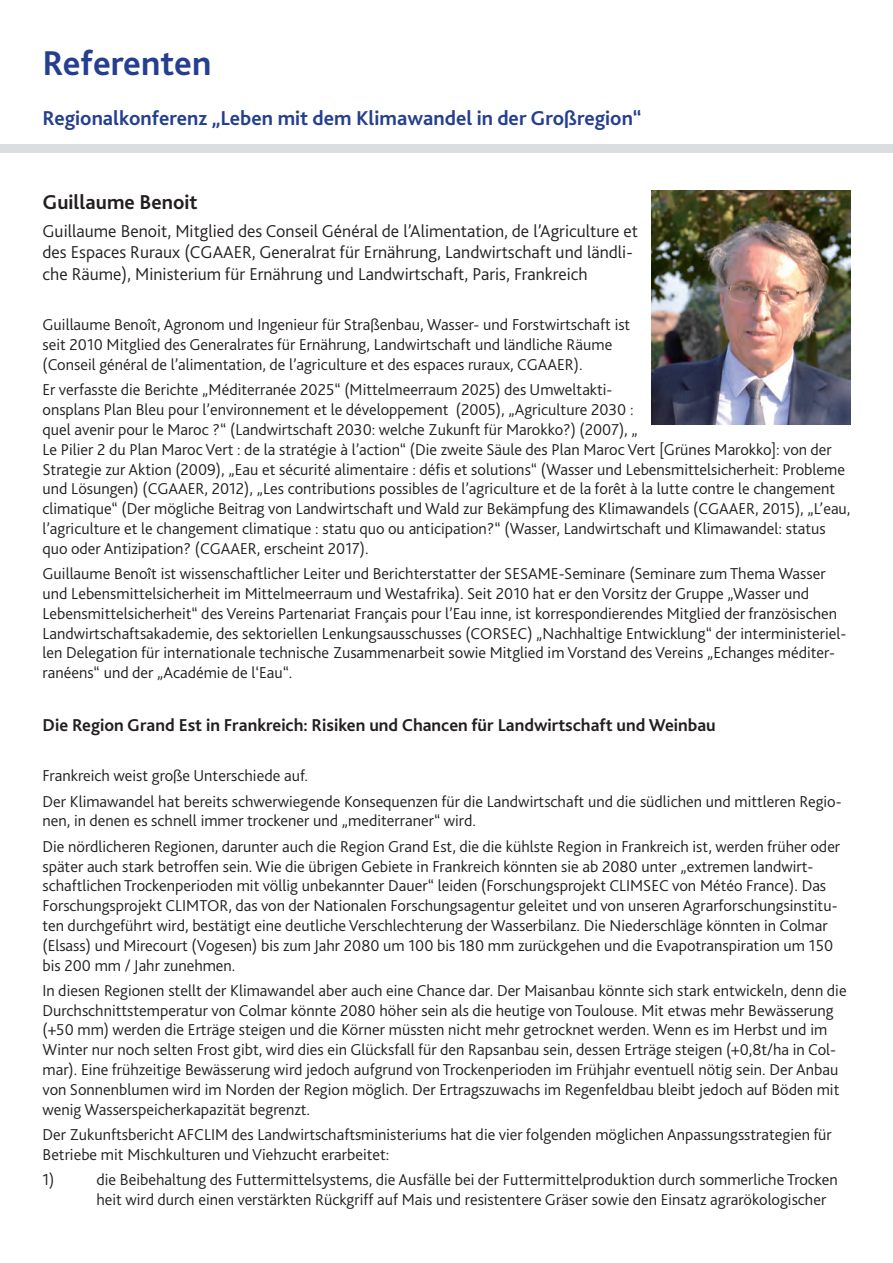
<style>
.page{position:relative;width:893px;height:1263px;background:#fff}
.page>*{position:absolute;margin:0;border:0;box-sizing:border-box;transform-origin:0 0}
.t1{font:700 36px "Bliss 2";color:#253f8e}
.t2{font:700 21px "Bliss 2";color:#253f8e}
.t3{font:700 21px "Bliss 2";color:#231f20}
.t4{font:300 18px/21.6px "Bliss 2";color:#231f20}
.t5{font:700 18px "Bliss 2";color:#231f20}
.t6{font:300 16.5px/19.8px "Bliss 2";color:#231f20}
</style>
<div class="page">
<div style="left:0;top:145px;width:893px;height:8px;background:#dcdddf"></div>
<img style="left:652px;top:190px;width:198px;height:234px">
<h1 class="t1" style="left:43px;top:41px;width:170px">Referenten</h1>
<p class="t2" style="left:43px;top:105px;width:601px">Regionalkonferenz „Leben mit dem Klimawandel in der Großregion“</p>
<p class="t3" style="left:43px;top:189px;width:157px">Guillaume Benoit</p>
<p class="t4" style="left:43px;top:219px;width:597px">Guillaume Benoit, Mitglied des Conseil Général de l’Alimentation, de l’Agriculture et des Espaces Ruraux (CGAAER, Generalrat für Ernährung, Landwirtschaft und ländli&shy;che Räume), Ministerium für Ernährung und Landwirtschaft, Paris, Frankreich</p>
<p class="t6" style="left:43px;top:315px;width:589px">Guillaume Benoît, Agronom und Ingenieur für Straßenbau, Wasser- und Forstwirtschaft ist seit 2010 Mitglied des Generalrates für Ernährung, Landwirtschaft und ländliche Räume (Conseil général de l’alimentation, de l’agriculture et des espaces ruraux, CGAAER).</p>
<p class="t6" style="left:43px;top:380px;width:809px">Er verfasste die Berichte „Méditerranée 2025“ (Mittelmeerraum 2025) des Umweltakti-<br>onsplans Plan Bleu pour l’environnement et le développement (2005), „Agriculture 2030 :<br>quel avenir pour le Maroc ?“ (Landwirtschaft 2030: welche Zukunft für Marokko?) (2007), „<br>Le Pilier 2 du Plan Maroc Vert : de la stratégie à l’action“ (Die zweite Säule des Plan Maroc Vert [Grünes Marokko]: von der Strategie zur Aktion (2009), „Eau et sécurité alimentaire : défis et solutions“ (Wasser und Lebensmittelsicherheit: Probleme und Lösungen) (CGAAER, 2012), „Les contributions possibles de l’agriculture et de la forêt à la lutte contre le changement climatique“ (Der mögliche Beitrag von Landwirtschaft und Wald zur Bekämpfung des Klimawandels (CGAAER, 2015), „L’eau, l’agriculture et le changement climatique : statu quo ou anticipation?“ (Wasser, Landwirtschaft und Klimawandel: status quo oder Antizipation? (CGAAER, erscheint 2017).</p>
<p class="t6" style="left:43px;top:563px;width:805px">Guillaume Benoît ist wissenschaftlicher Leiter und Berichterstatter der SESAME-Seminare (Seminare zum Thema Wasser und Lebensmittelsicherheit im Mittelmeerraum und Westafrika). Seit 2010 hat er den Vorsitz der Gruppe „Wasser und Lebensmittelsicherheit“ des Vereins Partenariat Français pour l’Eau inne, ist korrespondierendes Mitglied der französischen Landwirtschaftsakademie, des sektoriellen Lenkungsausschusses (CORSEC) „Nachhaltige Entwicklung“ der interministeriel&shy;len Delegation für internationale technische Zusammenarbeit sowie Mitglied im Vorstand des Vereins „Echanges méditer&shy;ranéens“ und der „Académie de l‘Eau“.</p>
<p class="t5" style="left:43px;top:713px;width:675px">Die Region Grand Est in Frankreich: Risiken und Chancen für Landwirtschaft und Weinbau</p>
<p class="t6" style="left:43px;top:763px;width:801px;line-height:25.3px">Frankreich weist große Unterschiede auf.<br>Der Klimawandel hat bereits schwerwiegende Konsequenzen für die Landwirtschaft und die südlichen und mittleren Regio-</p>
<p class="t6" style="left:43px;top:808px;width:799px;line-height:25.3px">nen, in denen es schnell immer trockener und „mediterraner“ wird.<br>Die nördlicheren Regionen, darunter auch die Region Grand Est, die die kühlste Region in Frankreich ist, werden früher oder</p>
<p class="t6" style="left:43px;top:856px;width:796px">später auch stark betroffen sein. Wie die übrigen Gebiete in Frankreich könnten sie ab 2080 unter „extremen landwirt&shy;schaftlichen Trockenperioden mit völlig unbekannter Dauer“ leiden (Forschungsprojekt CLIMSEC von Météo France). Das Forschungsprojekt CLIMTOR, das von der Nationalen Forschungsagentur geleitet und von unseren Agrarforschungsinstitu&shy;ten durchgeführt wird, bestätigt eine deutliche Verschlechterung der Wasserbilanz. Die Niederschläge könnten in Colmar (Elsass) und Mirecourt (Vogesen) bis zum Jahr 2080 um 100 bis 180 mm zurückgehen und die Evapotranspiration um 150 bis 200 mm / Jahr zunehmen.</p>
<p class="t6" style="left:43px;top:980px;width:806px">In diesen Regionen stellt der Klimawandel aber auch eine Chance dar. Der Maisanbau könnte sich stark entwickeln, denn die Durchschnittstemperatur von Colmar könnte 2080 höher sein als die heutige von Toulouse. Mit etwas mehr Bewässerung (+50 mm) werden die Erträge steigen und die Körner müssten nicht mehr getrocknet werden. Wenn es im Herbst und im Winter nur noch selten Frost gibt, wird dies ein Glücksfall für den Rapsanbau sein, dessen Erträge steigen (+0,8t/ha in Col&shy;mar). Eine frühzeitige Bewässerung wird jedoch aufgrund von Trockenperioden im Frühjahr eventuell nötig sein. Der Anbau von Sonnenblumen wird im Norden der Region möglich. Der Ertragszuwachs im Regenfeldbau bleibt jedoch auf Böden mit wenig Wasserspeicherkapazität begrenzt.</p>
<p class="t6" style="left:43px;top:1124px;width:791px">Der Zukunftsbericht AFCLIM des Landwirtschaftsministeriums hat die vier folgenden möglichen Anpassungsstrategien für<br>Betriebe mit Mischkulturen und Viehzucht erarbeitet:</p>
<p class="t6" style="left:43px;top:1169px;width:13px">1)</p>
<p class="t6" style="left:97px;top:1169px;width:743px">die Beibehaltung des Futtermittelsystems, die Ausfälle bei der Futtermittelproduktion durch sommerliche Trocken heit wird durch einen verstärkten Rückgriff auf Mais und resistentere Gräser sowie den Einsatz agrarökologischer</p>
</div>
